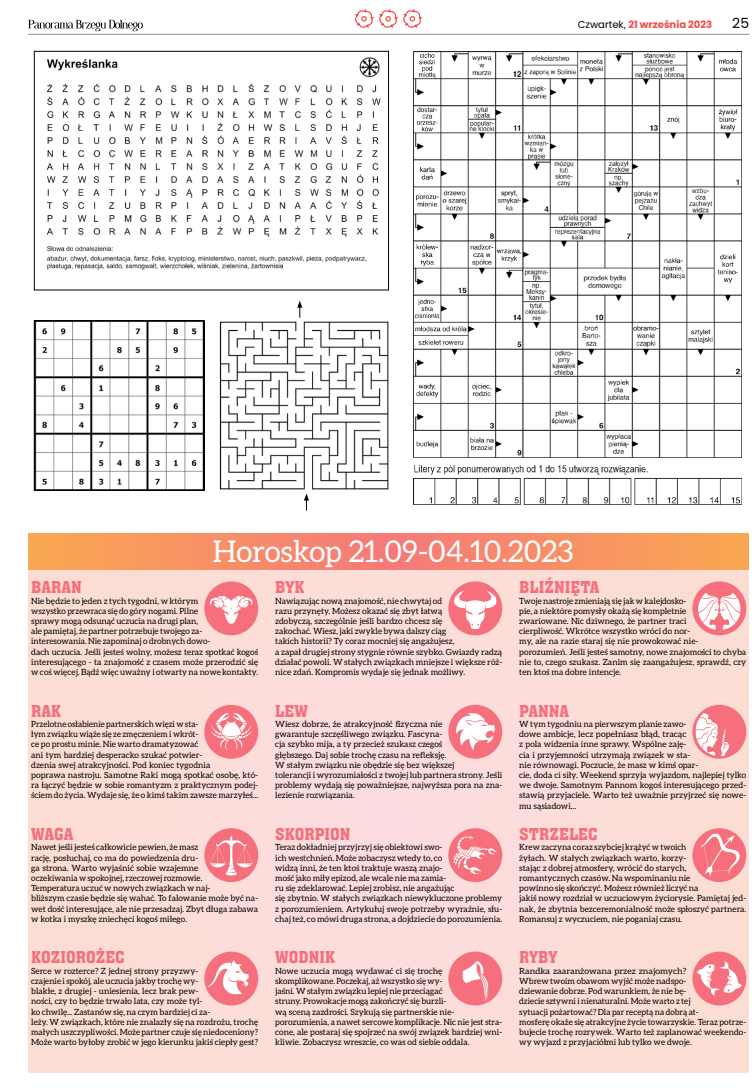
<style>
.page{position:relative;width:752px;height:1092px;background:#fff}
.page>*{position:absolute;margin:0;border:0;box-sizing:border-box;transform-origin:0 0}
.t1{font:30px "Aleo";color:#fff}
.t2{font:16px "Aachen EU";color:#f5707c}
.t3{font:14px "Poppins";color:#000}
.t4{font:700 10px "Poppins";color:#f24a45}
.t5{font:8.5px/10.2px "Aleo";color:#000}
.t6{font:8.5px/10.2px "Aleo";color:#000;scale:1.05 1}
.s1{font-weight:400;color:#000}
</style>
<div class="page">
<svg style="left:28px;top:20px;width:115px;height:11px"></svg>
<hr style="left:28px;top:34px;width:720px;height:1px;background:#8c8986">
<svg style="left:355px;top:8px;width:68px;height:21px"></svg>
<div style="left:28px;top:570px;width:720px;height:501px;background:#fcddd7"></div>
<svg style="left:28px;top:533px;width:720px;height:37px;background:#f79065"></svg>
<img style="left:413px;top:51px;width:328px;height:454px">
<img style="left:46px;top:57px;width:335px;height:213px">
<div style="left:34px;top:51px;width:354px;height:239px;border:1px solid #000"></div>
<img style="left:219px;top:321px;width:169px;height:169px">
<img style="left:36px;top:322px;width:166px;height:166px">
<div style="left:34px;top:320px;width:170px;height:170px;border:1px solid #000"></div>
<svg style="left:304px;top:493px;width:5px;height:17px"></svg>
<svg style="left:297px;top:300px;width:5px;height:17px"></svg>
<div style="left:448px;top:951px;width:54px;height:54px;background:#f5707c;border-radius:50%"></div>
<svg style="left:462px;top:961px;width:26px;height:42px"></svg>
<div style="left:448px;top:828px;width:54px;height:54px;background:#f5707c;border-radius:50%"></div>
<svg style="left:453px;top:836px;width:44px;height:38px"></svg>
<div style="left:448px;top:704px;width:54px;height:54px;background:#f5707c;border-radius:50%"></div>
<svg style="left:455px;top:713px;width:39px;height:37px"></svg>
<div style="left:448px;top:581px;width:54px;height:54px;background:#f5707c;border-radius:50%"></div>
<svg style="left:454px;top:590px;width:42px;height:39px"></svg>
<div style="left:204px;top:951px;width:54px;height:54px;background:#f5707c;border-radius:50%"></div>
<svg style="left:206px;top:959px;width:43px;height:35px"></svg>
<div style="left:204px;top:828px;width:54px;height:54px;background:#f5707c;border-radius:50%"></div>
<svg style="left:210px;top:834px;width:42px;height:41px"></svg>
<div style="left:204px;top:704px;width:54px;height:54px;background:#f5707c;border-radius:50%"></div>
<svg style="left:210px;top:713px;width:42px;height:37px"></svg>
<div style="left:204px;top:581px;width:54px;height:54px;background:#f5707c;border-radius:50%"></div>
<svg style="left:210px;top:596px;width:42px;height:27px"></svg>
<div style="left:692px;top:951px;width:54px;height:54px;background:#f5707c;border-radius:50%"></div>
<svg style="left:696px;top:960px;width:46px;height:36px"></svg>
<div style="left:692px;top:828px;width:54px;height:54px;background:#f5707c;border-radius:50%"></div>
<svg style="left:698px;top:833px;width:41px;height:43px"></svg>
<div style="left:692px;top:704px;width:54px;height:54px;background:#f5707c;border-radius:50%"></div>
<svg style="left:695px;top:713px;width:33px;height:43px"></svg>
<div style="left:692px;top:581px;width:54px;height:54px;background:#f5707c;border-radius:50%"></div>
<svg style="left:697px;top:592px;width:43px;height:37px"></svg>
<p class="t4" style="left:577px;top:19px;width:136px"><span class="s1">Czwartek,</span> 21 września 2023</p>
<h3 class="t3" style="left:732px;top:15px;width:18px">25</h3>
<h1 class="t1" style="left:213px;top:534px;width:362px">Horoskop 21.09-04.10.2023</h1>
<h2 class="t2" style="left:31px;top:577px;width:52px">BARAN</h2>
<p class="t5" style="left:31px;top:595px;width:228px">Nie będzie to jeden z tych tygodni, w którym<br>wszystko przewraca się do góry nogami. Pilne<br>sprawy mogą odsunąć uczucia na drugi plan,<br>ale pamiętaj, że partner potrzebuje twojego za&shy;interesowania. Nie zapominaj o drobnych dowo-<br>dach uczucia. Jeśli jesteś wolny, możesz teraz spotkać kogoś interesującego - ta znajomość z czasem może przerodzić się w coś więcej. Bądź więc uważny i otwarty na nowe kontakty.</p>
<h2 class="t2" style="left:31px;top:700px;width:31px">RAK</h2>
<p class="t5" style="left:31px;top:718px;width:228px">Przelotne osłabienie partnerskich więzi w sta-<br>łym związku wiąże się ze zmęczeniem i wkrót-<br>ce po prostu minie. Nie warto dramatyzować<br>ani tym bardziej desperacko szukać potwier-<br>dzenia swej atrakcyjności. Pod koniec tygodnia<br>poprawa nastroju. Samotne Raki mogą spotkać osobę, któ&shy;ra łączyć będzie w sobie romantyzm z praktycznym podej&shy;ściem do życia. Wydaje się, że o kimś takim zawsze marzyłeś...</p>
<h2 class="t2" style="left:31px;top:823px;width:44px">WAGA</h2>
<p class="t5" style="left:31px;top:842px;width:228px">Nawet jeśli jesteś całkowicie pewien, że masz<br>rację, posłuchaj, co ma do powiedzenia dru-<br>ga strona. Warto wyjaśnić sobie wzajemne<br>oczekiwania w spokojnej, rzeczowej rozmowie.<br>Temperatura uczuć w nowych związkach w naj-<br>bliższym czasie będzie się wahać. To falowanie może być na&shy;wet dość interesujące, ale nie przesadzaj. Zbyt długa zabawa w kotka i myszkę zniechęci kogoś miłego.</p>
<h2 class="t2" style="left:31px;top:947px;width:95px">KOZIOROŻEC</h2>
<p class="t5" style="left:31px;top:965px;width:228px">Serce w rozterce? Z jednej strony przyzwy-<br>czajenie i spokój, ale uczucia jakby trochę wy-<br>blakłe, z drugiej - uniesienia, lecz brak pew-<br>ności, czy to będzie trwało lata, czy może tyl-<br>ko chwilę... Zastanów się, na czym bardziej ci za-<br>leży. W związkach, które nie znalazły się na rozdrożu, trochę małych uszczypliwości. Może partner czuje się niedoceniony?<br>Może warto byłoby zrobić w jego kierunku jakiś ciepły gest?</p>
<h2 class="t2" style="left:275px;top:577px;width:30px">BYK</h2>
<p class="t5" style="left:275px;top:595px;width:228px">Nawiązując nową znajomość, nie chwytaj od<br>razu przynęty. Możesz okazać się zbyt łatwą<br>zdobyczą, szczególnie jeśli bardzo chcesz się<br>zakochać. Wiesz, jaki zwykle bywa dalszy ciąg<br>takich historii? Ty coraz mocniej się angażujesz,<br>a zapał drugiej strony stygnie równie szybko. Gwiazdy radzą działać powoli. W stałych związkach mniejsze i większe róż&shy;nice zdań. Kompromis wydaje się jednak możliwy.</p>
<h2 class="t2" style="left:275px;top:700px;width:34px">LEW</h2>
<p class="t5" style="left:275px;top:718px;width:228px">Wiesz dobrze, że atrakcyjność fizyczna nie<br>gwarantuje szczęśliwego związku. Fascyna-<br>cja szybko mija, a ty przecież szukasz czegoś<br>głębszego. Daj sobie trochę czasu na refleksję.<br>W stałym związku nie obędzie się bez większej<br>tolerancji i wyrozumiałości z twojej lub partnera strony. Jeśli problemy wydają się poważniejsze, najwyższa pora na zna&shy;lezienie rozwiązania.</p>
<h2 class="t2" style="left:275px;top:823px;width:77px">SKORPION</h2>
<p class="t5" style="left:275px;top:842px;width:228px">Teraz dokładniej przyjrzyj się obiektowi swo-<br>ich westchnień. Może zobaczysz wtedy to, co<br>widzą inni, że ten ktoś traktuje waszą znajo-<br>mość jako miły epizod, ale wcale nie ma zamia-<br>ru się zdeklarować. Lepiej zrobisz, nie angażując<br>się zbytnio. W stałych związkach niewykluczone problemy z porozumieniem. Artykułuj swoje potrzeby wyraźnie, słu&shy;chaj też, co mówi druga strona, a dojdziecie do porozumienia.</p>
<h2 class="t2" style="left:275px;top:947px;width:61px">WODNIK</h2>
<p class="t5" style="left:275px;top:965px;width:228px">Nowe uczucia mogą wydawać ci się trochę skomplikowane. Poczekaj, aż wszystko się wy-<br>jaśni. W stałym związku lepiej nie przeciągać<br>struny. Prowokacje mogą zakończyć się burzli-<br>wą sceną zazdrości. Szykują się partnerskie nie&shy;porozumienia, a nawet sercowe komplikacje. Nic nie jest stra&shy;cone, ale postaraj się spojrzeć na swój związek bardziej wni&shy;kliwie. Zobaczysz wreszcie, co was od siebie oddala.</p>
<h2 class="t2" style="left:519px;top:577px;width:82px">BLIŹNIĘTA</h2>
<p class="t5" style="left:519px;top:595px;width:228px">Twoje nastroje zmieniają się jak w kalejdosko-<br>pie, a niektóre pomysły okażą się kompletnie<br>zwariowane. Nic dziwnego, że partner traci<br>cierpliwość. Wkrótce wszystko wróci do nor-<br>my, ale na razie staraj się nie prowokować nie&shy;porozumień. Jeśli jesteś samotny, nowe znajomości to chyba nie to, czego szukasz. Zanim się zaangażujesz, sprawdź, czy ten ktoś ma dobre intencje.</p>
<h2 class="t2" style="left:519px;top:700px;width:51px">PANNA</h2>
<p class="t5" style="left:519px;top:718px;width:228px">W tym tygodniu na pierwszym planie zawo-<br>dowe ambicje, lecz popełniasz błąd, tracąc<br>z pola widzenia inne sprawy. Wspólne zaję-<br>cia i przyjemności utrzymają związek w sta-<br>nie równowagi. Poczucie, że masz w kimś opar-<br>cie, doda ci siły. Weekend sprzyja wyjazdom, najlepiej tylko we dwoje. Samotnym Pannom kogoś interesującego przed&shy;stawią przyjaciele. Warto też uważnie przyjrzeć się nowe&shy;mu sąsiadowi...</p>
<h2 class="t2" style="left:519px;top:823px;width:80px">STRZELEC</h2>
<p class="t5" style="left:519px;top:842px;width:228px">Krew zaczyna coraz szybciej krążyć w twoich<br>żyłach. W stałych związkach warto, korzy-<br>stając z dobrej atmosfery, wrócić do starych, romantycznych czasów. Na wspominaniu nie<br>powinno się skończyć. Możesz również liczyć na<br>jakiś nowy rozdział w uczuciowym życiorysie. Pamiętaj jed&shy;nak, że zbytnia bezceremonialność może spłoszyć partnera.<br>Romansuj z wyczuciem, nie poganiaj czasu.</p>
<h2 class="t2" style="left:519px;top:947px;width:39px">RYBY</h2>
<p class="t6" style="left:519px;top:965px;width:217px">Randka zaaranżowana przez znajomych?<br>Wbrew twoim obawom wyjść może nadspo-<br>dziewanie dobrze. Pod warunkiem, że nie bę-<br>dziecie sztywni i nienaturalni. Może warto z tej<br>sytuacji pożartować? Dla par receptą na dobrą at-<br>mosferę okaże się atrakcyjne życie towarzyskie. Teraz potrze&shy;bujecie trochę rozrywek. Warto też zaplanować weekendo&shy;wy wyjazd z przyjaciółmi lub tylko we dwoje.</p>
</div>
